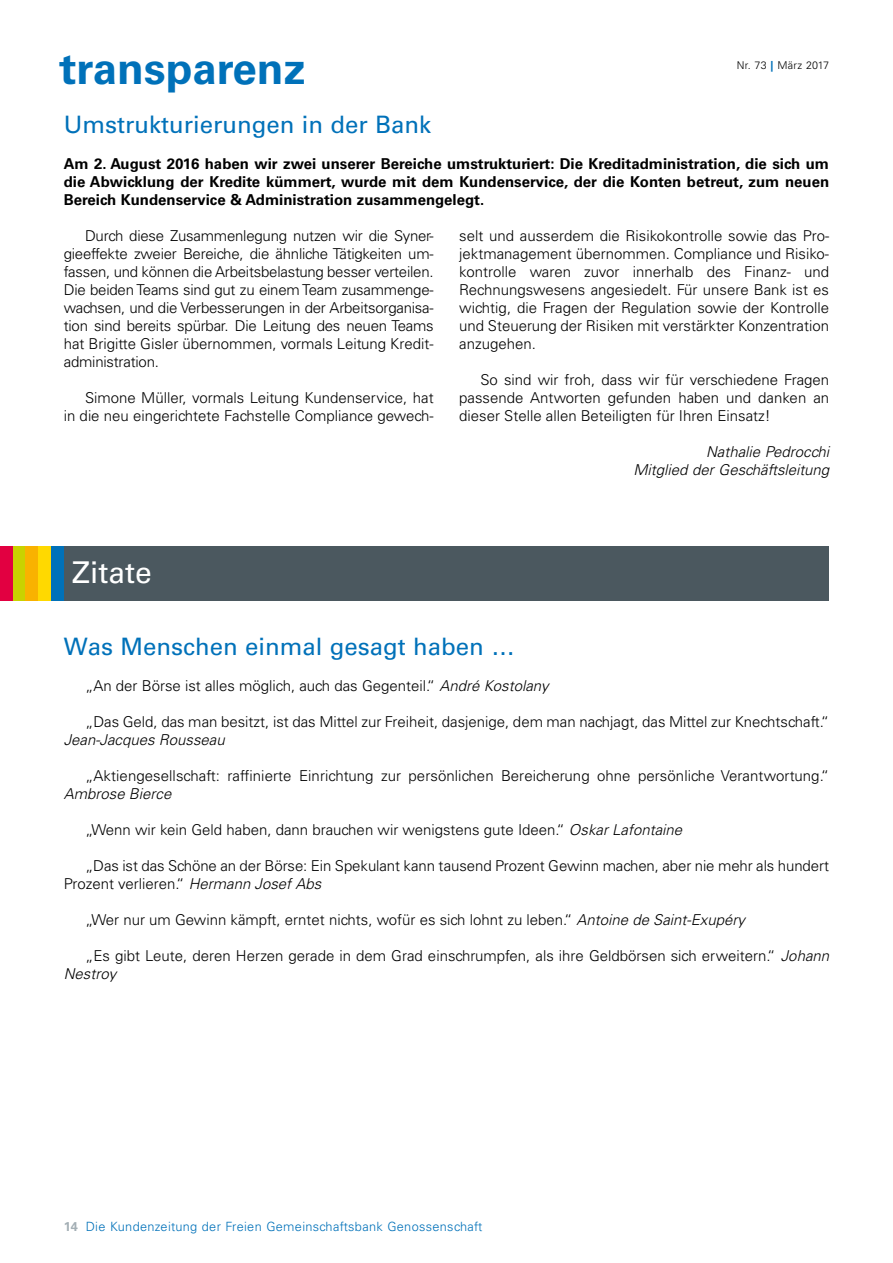
<style>
.page{position:relative;width:893px;height:1263px;background:#fff}
.page>*{position:absolute;margin:0;border:0;box-sizing:border-box;transform-origin:0 0}
.t1{font:700 43.8px "Univers";color:#0071b9}
.t2{font:30px "Univers";color:#fff}
.t3{font:24px "Univers";color:#0071b9}
.t4{font:300 15px/18px "Univers";color:#000;text-align:justify}
.t5{font:700 15px/18px "Univers";color:#000;text-align:justify}
.t6{font:italic 300 15px/18px "Univers";color:#000;text-align:right}
.t7{font:300 12.75px "Univers";letter-spacing:.025em;color:#0071b9}
.t8{font:300 10.8px "Univers";letter-spacing:.025em;color:#000}
.s1{font-weight:700;color:#0071b9}
.s2{font-style:italic}
.s3{font-weight:700;color:#a4afb5}
</style>
<div class="page">
<div style="left:64px;top:547px;width:765px;height:54px;background:#4b585f"></div>
<div style="left:0;top:547px;width:13px;height:54px;background:#e20041"></div>
<div style="left:51px;top:547px;width:13px;height:54px;background:#0071b9"></div>
<div style="left:13px;top:547px;width:13px;height:54px;background:#c9d200"></div>
<div style="left:26px;top:547px;width:12px;height:54px;background:#f9b200"></div>
<div style="left:38px;top:547px;width:13px;height:54px;background:#ffd900"></div>
<h1 class="t1" style="left:60px;top:43px;width:248px">transparenz</h1>
<p class="t8" style="left:737px;top:59px;width:94px">Nr. 73 <span class="s1">|</span> März 2017</p>
<h3 class="t3" style="left:64px;top:110px;width:369px">Umstrukturierungen in der Bank</h3>
<p class="t5" style="left:64px;top:154px;width:767px">Am 2. August 2016 haben wir zwei unserer Bereiche umstrukturiert: Die Kreditadministration, die sich um die Abwicklung der Kredite kümmert, wurde mit dem Kundenservice, der die Konten betreut, zum neuen Bereich Kundenservice &amp; Administration zusammengelegt.</p>
<p class="t4" style="left:64px;top:226px;width:371px;text-indent:21px">Durch diese Zusammenlegung nutzen wir die Syner&shy;gieeffekte zweier Bereiche, die ähnliche Tätigkeiten um&shy;fassen, und können die Arbeitsbelastung besser verteilen.<br>Die beiden Teams sind gut zu einem Team zusammenge&shy;wachsen, und die Verbesserungen in der Arbeitsorganisa&shy;tion sind bereits spürbar. Die Leitung des neuen Teams hat Brigitte Gisler übernommen, vormals Leitung Kredit&shy;administration.</p>
<p class="t4" style="left:64px;top:388px;width:371px;text-align:right">Simone Müller, vormals Leitung Kundenservice, hat<br>in die neu eingerichtete Fachstelle Compliance gewech-</p>
<p class="t4" style="left:459px;top:226px;width:371px">selt und ausserdem die Risikokontrolle sowie das Pro&shy;jektmanagement übernommen. Compliance und Risiko&shy;kontrolle waren zuvor innerhalb des Finanz- und Rechnungswesens angesiedelt. Für unsere Bank ist es wichtig, die Fragen der Regulation sowie der Kontrolle und Steuerung der Risiken mit verstärkter Konzentration anzugehen.</p>
<p class="t4" style="left:459px;top:370px;width:371px;text-indent:21px">So sind wir froh, dass wir für verschiedene Fragen passende Antworten gefunden haben und danken an dieser Stelle allen Beteiligten für Ihren Einsatz!</p>
<p class="t6" style="left:633px;top:442px;width:197px">Nathalie Pedrocchi<br>Mitglied der Geschäftsleitung</p>
<h2 class="t2" style="left:72px;top:554px;width:82px">Zitate</h2>
<h3 class="t3" style="left:64px;top:632px;width:453px">Was Menschen einmal gesagt haben …</h3>
<p class="t4" style="left:85px;top:676px;width:465px">„An der Börse ist alles möglich, auch das Gegenteil.“ <span class="s2">André Kostolany</span></p>
<p class="t4" style="left:85px;top:712px;width:745px">„Das Geld, das man besitzt, ist das Mittel zur Freiheit, dasjenige, dem man nachjagt, das Mittel zur Knechtschaft.“</p>
<p class="t6" style="left:64px;top:730px;width:162px">Jean-Jacques Rousseau</p>
<p class="t4" style="left:85px;top:766px;width:746px">„Aktiengesellschaft: raffinierte Einrichtung zur persönlichen Bereicherung ohne persönliche Verantwortung.“</p>
<p class="t6" style="left:64px;top:784px;width:109px">Ambrose Bierce</p>
<p class="t4" style="left:85px;top:820px;width:599px">„Wenn wir kein Geld haben, dann brauchen wir wenigstens gute Ideen.“ <span class="s2">Oskar Lafontaine</span></p>
<p class="t4" style="left:64px;top:856px;width:767px;text-indent:21px">„Das ist das Schöne an der Börse: Ein Spekulant kann tausend Prozent Gewinn machen, aber nie mehr als hundert<br>Prozent verlieren.“ <span class="s2">Hermann Josef Abs</span></p>
<p class="t4" style="left:85px;top:910px;width:661px">„Wer nur um Gewinn kämpft, erntet nichts, wofür es sich lohnt zu leben.“ <span class="s2">Antoine de Saint-Exupéry</span></p>
<p class="t4" style="left:64px;top:946px;width:767px;text-indent:21px">„Es gibt Leute, deren Herzen gerade in dem Grad einschrumpfen, als ihre Geldbörsen sich erweitern.“ <span class="s2">Johann<br>Nestroy</span></p>
<p class="t7" style="left:64px;top:1218px;width:420px"><span class="s3">14</span> Die Kundenzeitung der Freien Gemeinschaftsbank Genossenschaft</p>
</div>
